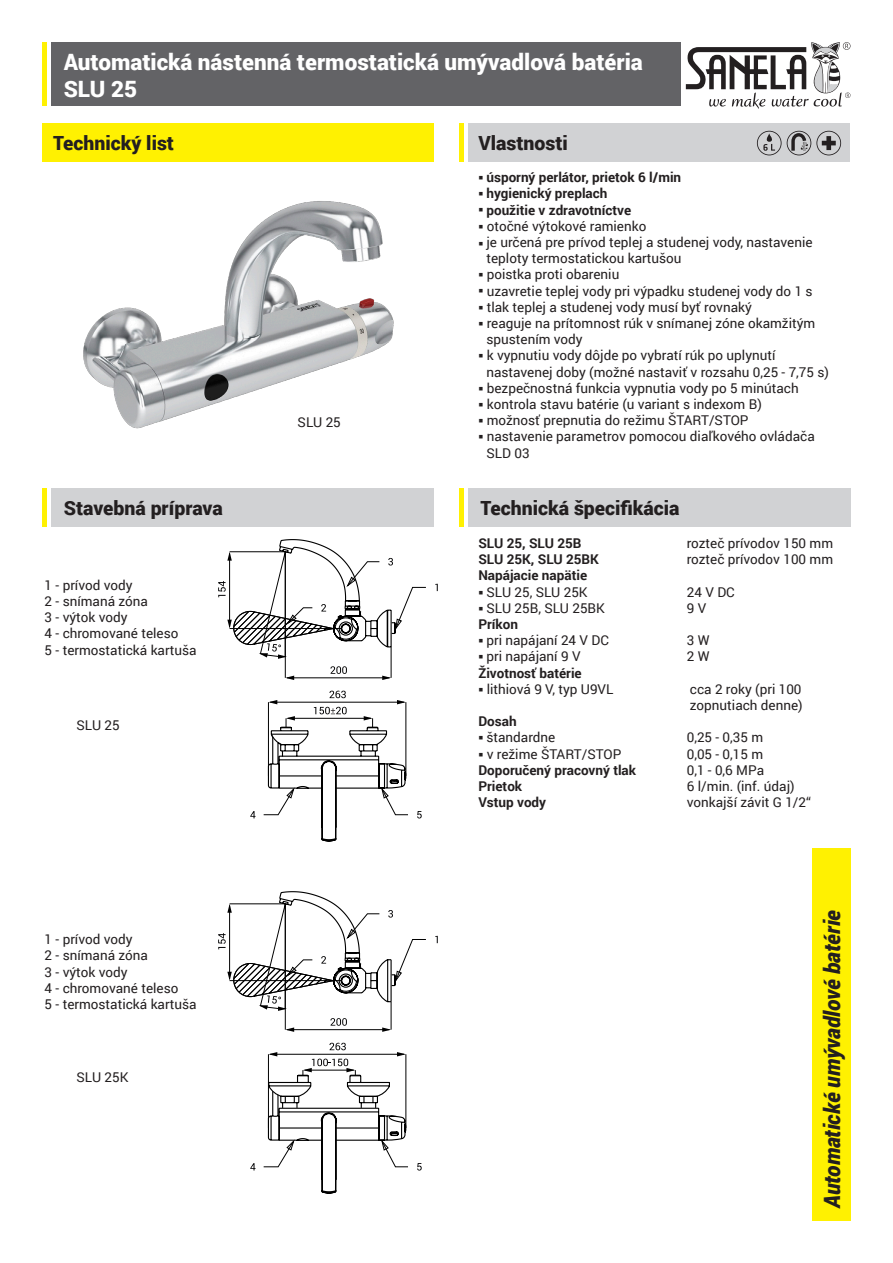
<style>
.page{position:relative;width:893px;height:1263px;background:#fff}
.page>*{position:absolute;margin:0;border:0;box-sizing:border-box;transform-origin:0 0}
.t1{font:900 22.5px "Roboto";color:#fff}
.t2{font:italic 900 22.5px "Roboto";letter-spacing:-.01em;color:#231f20;scale:.95 1}
.t3{font:900 19.5px "Roboto";color:#231f20}
.t4{font:13.5px/16.2px "Roboto";color:#231f20}
.t5{font:700 13.5px "Roboto";color:#231f20}
</style>
<div class="page">
<div style="left:51px;top:43px;width:629px;height:63px;background:#636366"></div>
<div style="left:468px;top:123px;width:381px;height:39px;background:#d1d2d4"></div>
<div style="left:51px;top:488px;width:383px;height:38px;background:#d1d2d4"></div>
<div style="left:812px;top:848px;width:38px;height:372px;background:#fff101"></div>
<hr style="left:43px;top:43px;width:4px;height:63px;background:#fff101">
<hr style="left:43px;top:488px;width:4px;height:38px;background:#fff101">
<div style="left:468px;top:488px;width:382px;height:38px;background:#d1d2d4"></div>
<hr style="left:459px;top:488px;width:4px;height:38px;background:#fff101">
<hr style="left:459px;top:123px;width:4px;height:39px;background:#fff101">
<svg style="left:435px;top:584px;width:3px;height:7px"></svg>
<svg style="left:218px;top:539px;width:208px;height:303px"></svg>
<svg style="left:435px;top:936px;width:3px;height:7px"></svg>
<svg style="left:218px;top:891px;width:208px;height:303px"></svg>
<img style="left:83px;top:201px;width:311px;height:228px">
<svg style="left:757px;top:131px;width:84px;height:24px"></svg>
<svg style="left:686px;top:42px;width:164px;height:67px"></svg>
<div style="left:43px;top:123px;width:391px;height:39px;background:#fff101"></div>
<p class="t1" style="left:64px;top:46px;width:580px">Automatická nástenná termostatická umývadlová batéria</p>
<p class="t1" style="left:64px;top:73px;width:75px">SLU 25</p>
<p class="t3" style="left:478px;top:129px;width:91px">Vlastnosti</p>
<p class="t3" style="left:53px;top:129px;width:122px">Technický list</p>
<p class="t3" style="left:64px;top:494px;width:161px">Stavebná príprava</p>
<p class="t4" style="left:45px;top:576px;width:89px">1 - prívod vody</p>
<p class="t4" style="left:45px;top:592px;width:105px">2 - snímaná zóna</p>
<p class="t4" style="left:45px;top:609px;width:85px">3 - výtok vody</p>
<p class="t4" style="left:45px;top:625px;width:135px">4 - chromované teleso</p>
<p class="t4" style="left:45px;top:641px;width:153px">5 - termostatická kartuša</p>
<p class="t4" style="left:77px;top:716px;width:45px">SLU 25</p>
<p class="t4" style="left:298px;top:413px;width:45px">SLU 25</p>
<p class="t4" style="left:45px;top:931px;width:89px">1 - prívod vody</p>
<p class="t4" style="left:45px;top:947px;width:105px">2 - snímaná zóna</p>
<p class="t4" style="left:45px;top:963px;width:85px">3 - výtok vody</p>
<p class="t4" style="left:45px;top:979px;width:135px">4 - chromované teleso</p>
<p class="t4" style="left:45px;top:996px;width:153px">5 - termostatická kartuša</p>
<p class="t4" style="left:77px;top:1068px;width:53px">SLU 25K</p>
<p class="t5" style="left:478px;top:168px;width:204px">○ úsporný perlátor, prietok 6 l/min</p>
<p class="t5" style="left:478px;top:184px;width:131px">○ hygienický preplach</p>
<p class="t5" style="left:478px;top:200px;width:154px">○ použitie v zdravotníctve</p>
<p class="t4" style="left:478px;top:217px;width:169px">○ otočné výtokové ramienko</p>
<p class="t4" style="left:478px;top:233px;width:336px">○ je určená pre prívod teplej a studenej vody, nastavenie</p>
<p class="t4" style="left:486px;top:250px;width:197px">teploty termostatickou kartušou</p>
<p class="t4" style="left:478px;top:266px;width:142px">○ poistka proti obareniu</p>
<p class="t4" style="left:478px;top:282px;width:336px">○ uzavretie teplej vody pri výpadku studenej vody do 1 s</p>
<p class="t4" style="left:478px;top:298px;width:275px">○ tlak teplej a studenej vody musí byť rovnaký</p>
<p class="t4" style="left:486px;top:314px;width:330px;text-indent:-8px">○ reaguje na prítomnost rúk v snímanej zóne okamžitým spustením vody</p>
<p class="t4" style="left:486px;top:347px;width:344px;text-indent:-8px">○ k vypnutiu vody dôjde po vybratí rúk po uplynutí nastavenej doby (možné nastaviť v rozsahu 0,25 - 7,75 s)</p>
<p class="t4" style="left:478px;top:379px;width:322px">○ bezpečnostná funkcia vypnutia vody po 5 minútach</p>
<p class="t4" style="left:478px;top:395px;width:285px">○ kontrola stavu batérie (u variant s indexom B)</p>
<p class="t4" style="left:478px;top:412px;width:272px">○ možnosť prepnutia do režimu ŠTART/STOP</p>
<p class="t4" style="left:478px;top:428px;width:338px">○ nastavenie parametrov pomocou diaľkového ovládača</p>
<p class="t4" style="left:486px;top:444px;width:45px">SLD 03</p>
<p class="t3" style="left:480px;top:494px;width:201px">Technická špecifikácia</p>
<p class="t5" style="left:478px;top:534px;width:105px">SLU 25, SLU 25B</p>
<p class="t4" style="left:687px;top:534px;width:148px">rozteč prívodov 150 mm</p>
<p class="t5" style="left:478px;top:550px;width:122px">SLU 25K, SLU 25BK</p>
<p class="t4" style="left:687px;top:551px;width:148px">rozteč prívodov 100 mm</p>
<p class="t5" style="left:478px;top:566px;width:110px">Napájacie napätie</p>
<p class="t4" style="left:478px;top:583px;width:111px">○ SLU 25, SLU 25K</p>
<p class="t4" style="left:687px;top:583px;width:49px">24 V DC</p>
<p class="t4" style="left:478px;top:599px;width:128px">○ SLU 25B, SLU 25BK</p>
<p class="t4" style="left:687px;top:599px;width:21px">9 V</p>
<p class="t5" style="left:478px;top:615px;width:41px">Príkon</p>
<p class="t4" style="left:478px;top:632px;width:132px">○ pri napájaní 24 V DC</p>
<p class="t4" style="left:687px;top:632px;width:24px">3 W</p>
<p class="t4" style="left:478px;top:648px;width:104px">○ pri napájaní 9 V</p>
<p class="t4" style="left:687px;top:648px;width:24px">2 W</p>
<p class="t5" style="left:478px;top:663px;width:105px">Životnosť batérie</p>
<p class="t4" style="left:478px;top:680px;width:137px">○ lithiová 9 V, typ U9VL</p>
<p class="t4" style="left:690px;top:680px;width:113px">cca 2 roky (pri 100</p>
<p class="t4" style="left:690px;top:696px;width:114px">zopnutiach denne)</p>
<p class="t5" style="left:478px;top:712px;width:40px">Dosah</p>
<p class="t4" style="left:478px;top:729px;width:78px">○ štandardne</p>
<p class="t4" style="left:687px;top:729px;width:78px">0,25 - 0,35 m</p>
<p class="t4" style="left:478px;top:745px;width:145px">○ v režime ŠTART/STOP</p>
<p class="t4" style="left:687px;top:745px;width:78px">0,05 - 0,15 m</p>
<p class="t5" style="left:478px;top:760px;width:159px">Doporučený pracovný tlak</p>
<p class="t4" style="left:687px;top:761px;width:79px">0,1 - 0,6 MPa</p>
<p class="t5" style="left:478px;top:777px;width:45px">Prietok</p>
<p class="t4" style="left:687px;top:777px;width:109px">6 l/min. (inf. údaj)</p>
<p class="t5" style="left:478px;top:793px;width:69px">Vstup vody</p>
<p class="t4" style="left:687px;top:794px;width:126px">vonkajší závit G 1/2“</p>
<p class="t2" style="left:816px;top:1208px;width:315px;rotate:-90deg">Automatické umývadlové batérie</p>
</div>
